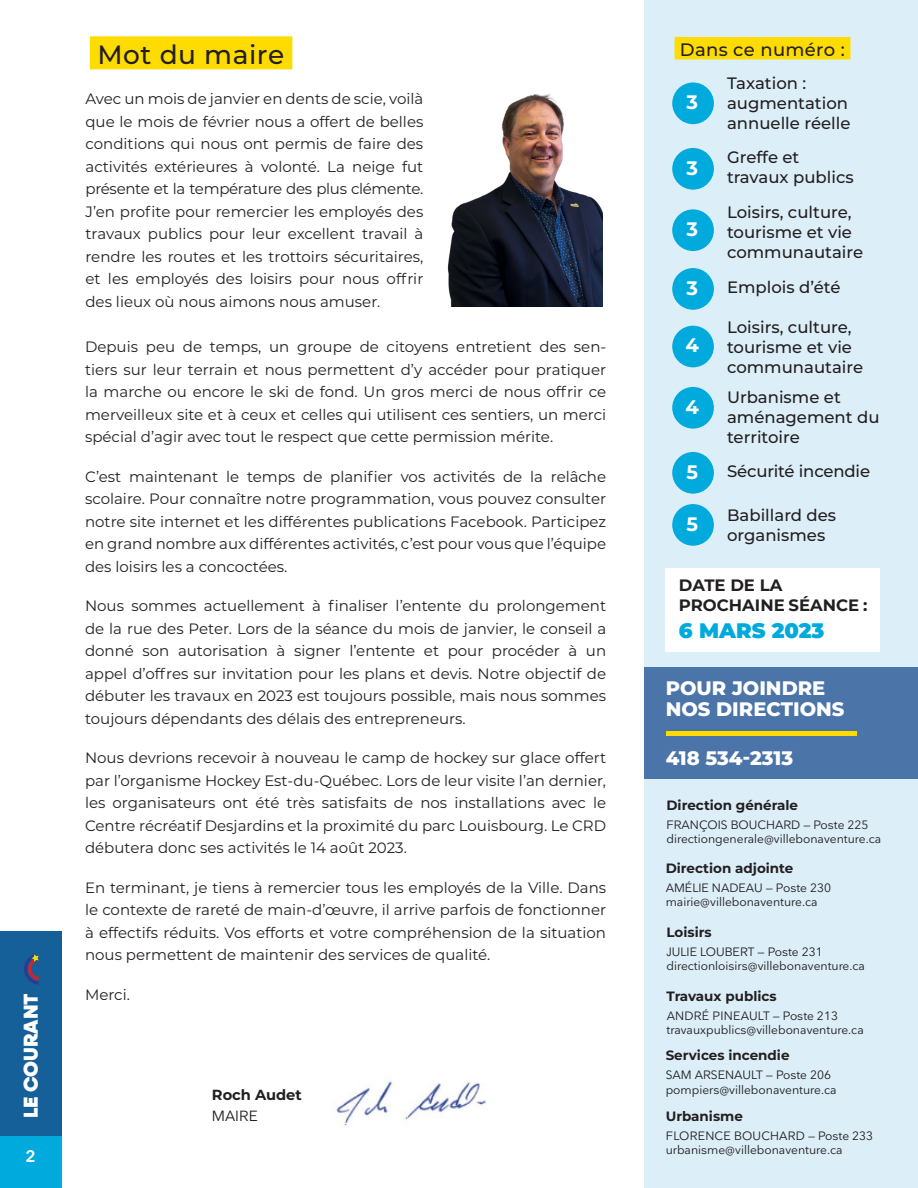
<style>
.page{position:relative;width:918px;height:1188px;background:#fff}
.page>*{position:absolute;margin:0;border:0;box-sizing:border-box;transform-origin:0 0}
.Surtitre_maire{font:500 26.4px "Montserrat";letter-spacing:.02em;color:#231f20}
.t1{font:900 21px "Montserrat";color:#0ad}
.t2{font:900 20.25px "Neulis Alt";color:#fff}
.t3{font:800 19.5px/21px "Montserrat";color:#fff}
.t4{font:700 19.5px "Montserrat";color:#fff}
.Surtitre_courant{font:500 18px "Montserrat";letter-spacing:.02em;color:#231f20}
.t5{font:500 16.5px/19.8px "Montserrat";color:#231f20}
.t6{font:700 16.5px/19.5px "Montserrat";color:#231f20}
.t7{font:600 16.5px "Nationale";color:#fff}
.Mot_du_maire{font:15px/22.5px "Montserrat";color:#231f20;text-align:justify}
.t8{font:700 14.55px/20.4px "Montserrat";color:#231f20}
.t9{font:700 13.5px "Montserrat";color:#231f20}
.t10{font:12px/14.4px "Nationale";color:#231f20}
.s1{font-family:"Nationale";font-weight:400}
</style>
<div class="page">
<img style="left:447px;top:94px;width:155px;height:212px">
<div style="left:644px;top:0;width:274px;height:644px;background:#dceff9"></div>
<div style="left:644px;top:631px;width:274px;height:557px;background:#dceff9"></div>
<div style="left:644px;top:667px;width:274px;height:112px;background:#4b74a8"></div>
<div style="left:666px;top:731px;width:191px;height:5px;background:#ffdc01"></div>
<div style="left:90px;top:36px;width:202px;height:33px;background:#ffdc01"></div>
<img style="left:334px;top:1081px;width:153px;height:46px">
<div style="left:675px;top:37px;width:175px;height:22px;background:#ffdc01"></div>
<div style="left:672px;top:82px;width:42px;height:42px;background:#0ad;border-radius:50%"></div>
<div style="left:672px;top:148px;width:42px;height:42px;background:#0ad;border-radius:50%"></div>
<div style="left:672px;top:209px;width:42px;height:42px;background:#0ad;border-radius:50%"></div>
<div style="left:672px;top:268px;width:42px;height:42px;background:#0ad;border-radius:50%"></div>
<div style="left:672px;top:326px;width:42px;height:41px;background:#0ad;border-radius:50%"></div>
<div style="left:672px;top:387px;width:42px;height:42px;background:#0ad;border-radius:50%"></div>
<div style="left:672px;top:452px;width:42px;height:42px;background:#0ad;border-radius:50%"></div>
<div style="left:672px;top:504px;width:42px;height:42px;background:#0ad;border-radius:50%"></div>
<div style="left:0;top:931px;width:61px;height:253px;background:#16609a"></div>
<div style="left:0;top:1137px;width:61px;height:51px;background:#0ad"></div>
<svg style="left:24px;top:954px;width:15px;height:31px"></svg>
<div style="left:665px;top:568px;width:215px;height:83px;background:#fff"></div>
<p class="t2" style="left:18px;top:1118px;width:126px;rotate:-90deg">LE COURANT</p>
<p class="t7" style="left:26px;top:1146px;width:12px">2</p>
<p class="Surtitre_maire" style="left:98px;top:37px;width:188px">Mot du maire</p>
<p class="Mot_du_maire" style="left:85px;top:87px;width:339px">Avec un mois de janvier en dents de scie, voilà que le mois de février nous a offert de belles conditions qui nous ont permis de faire des activités extérieures à volonté. La neige fut présente et la température des plus clémente.<br>J’en profite pour remercier les employés des travaux publics pour leur excellent travail à rendre les routes et les trottoirs sécuritaires, et les employés des loisirs pour nous offrir des lieux où nous aimons nous amuser.</p>
<p class="Mot_du_maire" style="left:85px;top:335px;width:523px">Depuis peu de temps, un groupe de citoyens entretient des sen&shy;tiers sur leur terrain et nous permettent d’y accéder pour pratiquer la marche ou encore le ski de fond. Un gros merci de nous offrir ce merveilleux site et à ceux et celles qui utilisent ces sentiers, un merci spécial d’agir avec tout le respect que cette permission mérite.</p>
<p class="Mot_du_maire" style="left:85px;top:465px;width:523px">C’est maintenant le temps de planifier vos activités de la relâche scolaire. Pour connaître notre programmation, vous pouvez consulter notre site internet et les différentes publications Facebook. Participez en grand nombre aux différentes activités, c’est pour vous que l’équipe des loisirs les a concoctées.</p>
<p class="Mot_du_maire" style="left:85px;top:594px;width:523px">Nous sommes actuellement à finaliser l’entente du prolongement de la rue des Peter. Lors de la séance du mois de janvier, le conseil a donné son autorisation à signer l’entente et pour procéder à un appel d’offres sur invitation pour les plans et devis. Notre objectif de débuter les travaux en 2023 est toujours possible, mais nous sommes toujours dépendants des délais des entrepreneurs.</p>
<p class="Mot_du_maire" style="left:85px;top:746px;width:523px">Nous devrions recevoir à nouveau le camp de hockey sur glace offert par l’organisme Hockey Est-du-Québec. Lors de leur visite l’an dernier, les organisateurs ont été très satisfaits de nos installations avec le Centre récréatif Desjardins et la proximité du parc Louisbourg. Le CRD débutera donc ses activités le 14 août 2023.</p>
<p class="Mot_du_maire" style="left:85px;top:876px;width:523px">En terminant, je tiens à remercier tous les employés de la Ville. Dans le contexte de rareté de main-d’œuvre, il arrive parfois de fonctionner à effectifs réduits. Vos efforts et votre compréhension de la situation nous permettent de maintenir des services de qualité.</p>
<p class="Mot_du_maire" style="left:85px;top:983px;width:46px">Merci.</p>
<p class="t8" style="left:212px;top:1085px;width:91px">Roch Audet<br><span class="s1">MAIRE</span></p>
<p class="Surtitre_courant" style="left:680px;top:37px;width:167px">Dans ce numéro :</p>
<p class="t4" style="left:687px;top:89px;width:13px">3</p>
<p class="t5" style="left:727px;top:73px;width:125px">Taxation : augmentation annuelle réelle</p>
<p class="t5" style="left:727px;top:147px;width:128px">Greffe et travaux publics</p>
<p class="t4" style="left:687px;top:155px;width:13px">3</p>
<p class="t4" style="left:687px;top:216px;width:13px">3</p>
<p class="t4" style="left:687px;top:275px;width:13px">3</p>
<p class="t4" style="left:686px;top:333px;width:15px">4</p>
<p class="t4" style="left:686px;top:394px;width:15px">4</p>
<p class="t4" style="left:687px;top:459px;width:13px">5</p>
<p class="t4" style="left:687px;top:511px;width:13px">5</p>
<p class="t5" style="left:727px;top:202px;width:138px">Loisirs, culture, tourisme et vie communautaire</p>
<p class="t5" style="left:727px;top:276px;width:115px">Emplois d’été</p>
<p class="t5" style="left:727px;top:317px;width:138px">Loisirs, culture, tourisme et vie communautaire</p>
<p class="t5" style="left:727px;top:387px;width:154px">Urbanisme et aménagement du territoire</p>
<p class="t5" style="left:727px;top:461px;width:145px">Sécurité incendie</p>
<p class="t5" style="left:727px;top:505px;width:111px">Babillard des organismes</p>
<p class="t6" style="left:679px;top:575px;width:190px">DATE DE LA<br>PROCHAINE SÉANCE :</p>
<p class="t1" style="left:679px;top:617px;width:147px">6 MARS 2023</p>
<p class="t3" style="left:666px;top:677px;width:180px">POUR JOINDRE<br>NOS DIRECTIONS</p>
<p class="t3" style="left:666px;top:747px;width:129px">418 534-2313</p>
<p class="t9" style="left:666px;top:796px;width:133px">Direction générale</p>
<p class="t10" style="left:666px;top:817px;width:216px">FRANÇOIS BOUCHARD — Poste 225 directiongenerale@villebonaventure.ca</p>
<p class="t9" style="left:666px;top:860px;width:129px">Direction adjointe</p>
<p class="t10" style="left:666px;top:880px;width:167px">AMÉLIE NADEAU — Poste 230 mairie@villebonaventure.ca</p>
<p class="t9" style="left:666px;top:923px;width:47px">Loisirs</p>
<p class="t10" style="left:666px;top:944px;width:200px">JULIE LOUBERT — Poste 231 directionloisirs@villebonaventure.ca</p>
<p class="t9" style="left:666px;top:987px;width:112px">Travaux publics</p>
<p class="t10" style="left:666px;top:1008px;width:199px">ANDRÉ PINEAULT — Poste 213 travauxpublics@villebonaventure.ca</p>
<p class="t9" style="left:666px;top:1047px;width:125px">Services incendie</p>
<p class="t10" style="left:666px;top:1067px;width:172px">SAM ARSENAULT — Poste 206 pompiers@villebonaventure.ca</p>
<p class="t9" style="left:666px;top:1107px;width:79px">Urbanisme</p>
<p class="t10" style="left:666px;top:1128px;width:209px">FLORENCE BOUCHARD — Poste 233 urbanisme@villebonaventure.ca</p>
</div>
